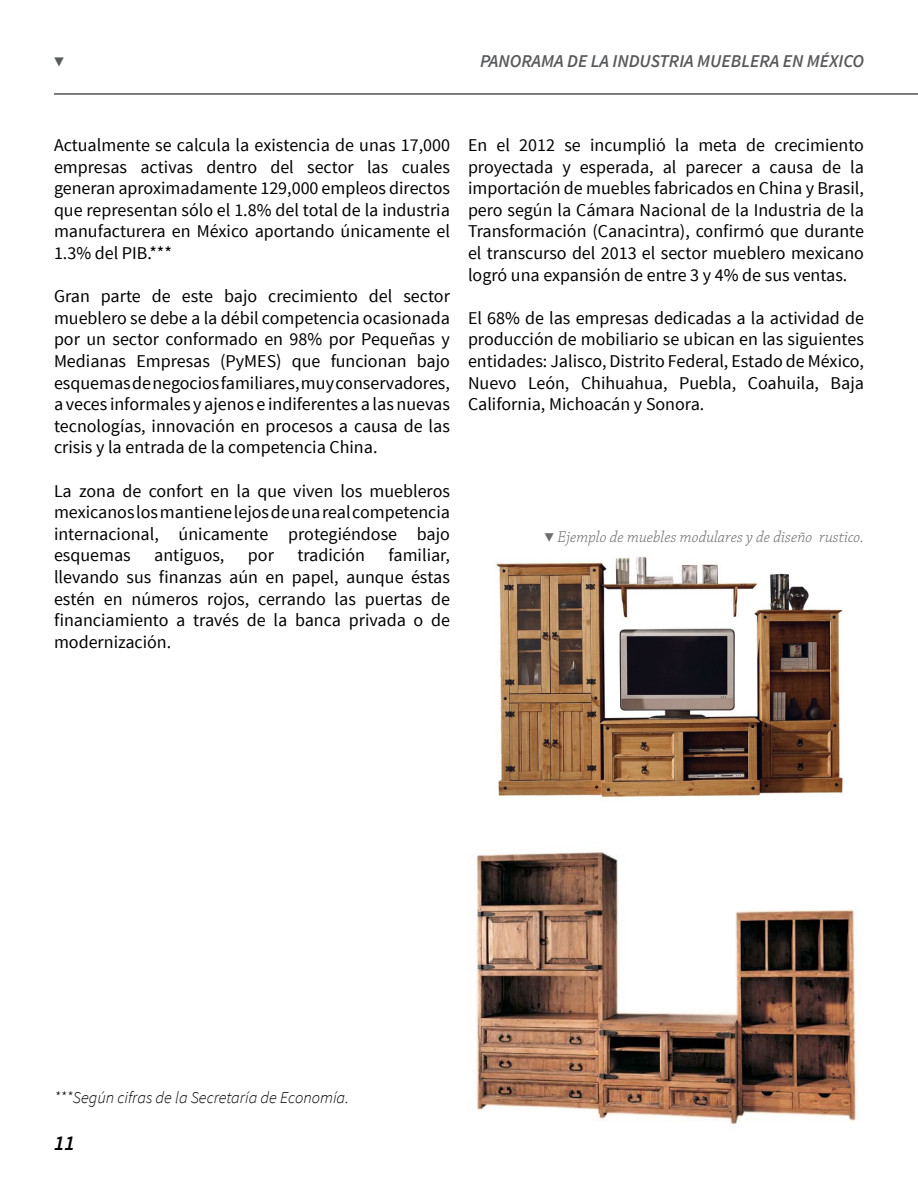
<style>
.page{position:relative;width:918px;height:1188px;background:#fff}
.page>*{position:absolute;margin:0;border:0;box-sizing:border-box;transform-origin:0 0}
.t1{font:italic 600 21px "Source Sans Pro";color:#000}
.t2{font:18px/21.6px "Source Sans Pro";color:#000;text-align:justify}
.t3{font:italic 600 18px "Source Sans Pro";color:#58595b}
.t4{font:italic 300 16.5px "Chaparral Pro";color:#6d6e71}
.t5{font:italic 300 16.5px "Source Sans Pro";color:#000}
.s1{font-family:"Source Sans Pro";font-weight:600;font-style:normal}
</style>
<div class="page">
<hr style="left:54px;top:94px;width:864px;height:1px;background:#000">
<img style="left:475px;top:851px;width:384px;height:274px">
<img style="left:496px;top:556px;width:348px;height:242px">
<p class="t3" style="left:54px;top:50px;width:12px">▼</p>
<p class="t3" style="left:480px;top:50px;width:385px">PANORAMA DE LA INDUSTRIA MUEBLERA EN MÉXICO</p>
<p class="t2" style="left:54px;top:135px;width:398px">Actualmente se calcula la existencia de unas 17,000 empresas activas dentro del sector las cuales generan aproximadamente 129,000 empleos directos que representan sólo el 1.8% del total de la industria manufacturera en México aportando únicamente el 1.3% del PIB.***</p>
<p class="t2" style="left:54px;top:286px;width:398px">Gran parte de este bajo crecimiento del sector mueblero se debe a la débil competencia ocasionada por un sector conformado en 98% por Pequeñas y Medianas Empresas (PyMES) que funcionan bajo esquemas de negocios familiares, muy conservadores, a veces informales y ajenos e indiferentes a las nuevas tecnologías, innovación en procesos a causa de las crisis y la entrada de la competencia China.</p>
<p class="t2" style="left:54px;top:480px;width:398px">La zona de confort en la que viven los muebleros mexicanos los mantiene lejos de una real competencia internacional, únicamente protegiéndose bajo esquemas</p>
<p class="t2" style="left:54px;top:545px;width:398px;text-indent:335px">familiar, llevando sus finanzas aún en papel, aunque éstas estén en números rojos, cerrando las puertas de financiamiento a través de la banca privada o de modernización.</p>
<p class="t2" style="left:154px;top:545px;width:72px">antiguos,</p>
<p class="t2" style="left:248px;top:545px;width:27px">por</p>
<p class="t2" style="left:297px;top:545px;width:69px">tradición</p>
<p class="t2" style="left:468px;top:135px;width:398px">En el 2012 se incumplió la meta de crecimiento proyectada y esperada, al parecer a causa de la importación de muebles fabricados en China y Brasil, pero según la Cámara Nacional de la Industria de la Transformación (Canacintra), confirmó que durante el transcurso del 2013 el sector mueblero mexicano logró una expansión de entre 3 y 4% de sus ventas.</p>
<p class="t2" style="left:468px;top:307px;width:398px">El 68% de las empresas dedicadas a la actividad de producción de mobiliario se ubican en las siguientes entidades: Jalisco, Distrito Federal, Estado de México, Nuevo León, Chihuahua, Puebla, Coahuila, Baja California, Michoacán y Sonora.</p>
<p class="t4" style="left:545px;top:527px;width:321px"><span class="s1">▼</span> Ejemplo de muebles modulares y de diseño rustico.</p>
<p class="t5" style="left:54px;top:1088px;width:296px">***Según cifras de la Secretaría de Economía.</p>
<p class="t1" style="left:54px;top:1130px;width:22px">11</p>
</div>
